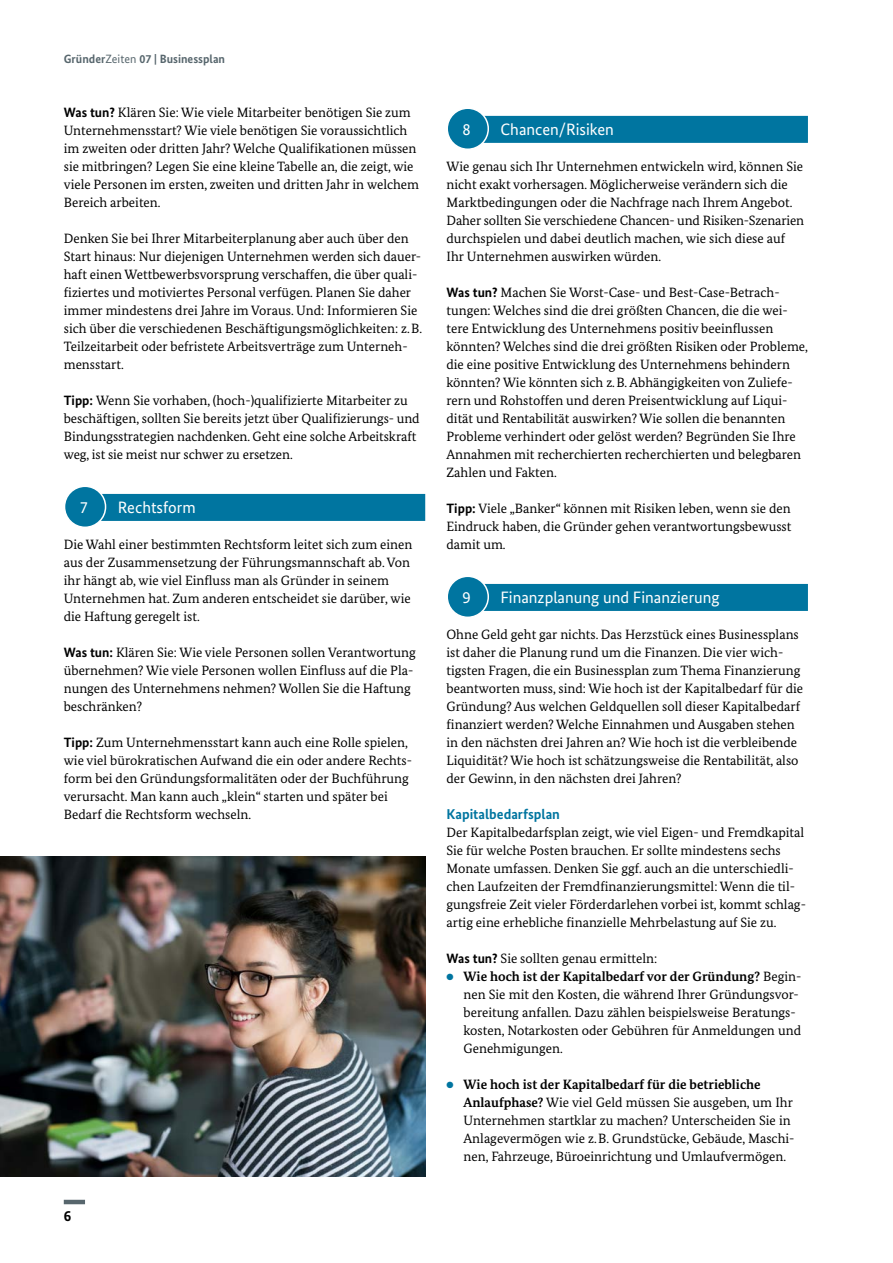
<style>
.page{position:relative;width:893px;height:1263px;background:#fff}
.page>*{position:absolute;margin:0;border:0;box-sizing:border-box;transform-origin:0 0}
.t1{font:16.5px "Bundes Sans";color:#fff}
.t2{font:700 15px "Bundes Sans";color:#000}
.t3{font:700 14.25px "Bundes Sans";color:#0075a0}
.t4{font:13.5px/18px "Bundes Serif";color:#000}
.t5{font:700 12px "Bundes Sans";color:#57666d}
.s1{font-weight:400}
.s2{font-family:"Bundes Sans";font-weight:700}
.s3{color:#0075a0}
.s4{font-weight:700}
</style>
<div class="page">
<hr style="left:64px;top:1200px;width:21px;height:4px;background:#57666d">
<div style="left:459px;top:116px;width:349px;height:27px;background:#0075a0"></div>
<div style="left:459px;top:584px;width:349px;height:27px;background:#0075a0"></div>
<div style="left:77px;top:494px;width:348px;height:27px;background:#0075a0"></div>
<svg style="left:65px;top:486px;width:41px;height:41px"></svg>
<div style="left:70px;top:494px;width:30px;height:27px;background:#0075a0"></div>
<div style="left:64px;top:485px;width:42px;height:43px;border:2px solid #fff;border-radius:50%"></div>
<img style="left:0;top:856px;width:425px;height:320px">
<svg style="left:447px;top:108px;width:41px;height:41px"></svg>
<div style="left:452px;top:116px;width:30px;height:27px;background:#0075a0"></div>
<div style="left:446px;top:107px;width:43px;height:43px;border:2px solid #fff;border-radius:50%"></div>
<svg style="left:447px;top:576px;width:41px;height:41px"></svg>
<div style="left:452px;top:584px;width:30px;height:27px;background:#0075a0"></div>
<div style="left:446px;top:575px;width:43px;height:43px;border:2px solid #fff;border-radius:50%"></div>
<p class="t5" style="left:64px;top:52px;width:163px">Gründer<span class="s1">Zeiten</span> 07 | Businessplan</p>
<p class="t4" style="left:64px;top:103px;width:357px"><span class="s2">Was tun?</span> Klären Sie: Wie viele Mitarbeiter benötigen Sie zum Unternehmensstart? Wie viele benötigen Sie voraussichtlich im zweiten oder dritten Jahr? Welche Qualifikationen müssen sie mitbringen? Legen Sie eine kleine Tabelle an, die zeigt, wie viele Personen im ersten, zweiten und dritten Jahr in welchem Bereich arbeiten.</p>
<p class="t4" style="left:64px;top:229px;width:360px">Denken Sie bei Ihrer Mitarbeiterplanung aber auch über den Start hinaus: Nur diejenigen Unternehmen werden sich dauer&shy;haft einen Wettbewerbsvorsprung verschaffen, die über quali&shy;fiziertes und motiviertes Personal verfügen. Planen Sie daher immer mindestens drei Jahre im Voraus. Und: Informieren Sie sich über die verschiedenen Beschäftigungsmöglichkeiten: z.B.<br>Teilzeitarbeit oder befristete Arbeitsverträge zum Unterneh&shy;mensstart.</p>
<p class="t4" style="left:64px;top:391px;width:357px"><span class="s2">Tipp:</span> Wenn Sie vorhaben, (hoch-)qualifizierte Mitarbeiter zu beschäftigen, sollten Sie bereits jetzt über Qualifizierungs- und Bindungsstrategien nachdenken. Geht eine solche Arbeitskraft weg, ist sie meist nur schwer zu ersetzen.</p>
<h3 class="t1" style="left:118px;top:497px;width:80px">Rechtsform</h3>
<p class="t4" style="left:64px;top:535px;width:350px">Die Wahl einer bestimmten Rechtsform leitet sich zum einen aus der Zusammensetzung der Führungsmannschaft ab. Von ihr hängt ab, wie viel Einfluss man als Gründer in seinem Unternehmen hat. Zum anderen entscheidet sie darüber, wie die Haftung geregelt ist.</p>
<p class="t4" style="left:64px;top:643px;width:354px"><span class="s2">Was tun:</span> Klären Sie: Wie viele Personen sollen Verantwortung übernehmen? Wie viele Personen wollen Einfluss auf die Pla&shy;nungen des Unternehmens nehmen? Wollen Sie die Haftung beschränken?</p>
<p class="t4" style="left:64px;top:733px;width:350px"><span class="s2">Tipp:</span> Zum Unternehmensstart kann auch eine Rolle spielen, wie viel bürokratischen Aufwand die ein oder andere Rechts&shy;form bei den Gründungsformalitäten oder der Buchführung verursacht. Man kann auch „klein“ starten und später bei Bedarf die Rechtsform wechseln.</p>
<h3 class="t1" style="left:80px;top:497px;width:10px">7</h3>
<p class="t2" style="left:64px;top:1207px;width:9px">6</p>
<h3 class="t1" style="left:500px;top:119px;width:115px">Chancen/Risiken</h3>
<p class="t4" style="left:446px;top:157px;width:359px">Wie genau sich Ihr Unternehmen entwickeln wird, können Sie nicht exakt vorhersagen. Möglicherweise verändern sich die Marktbedingungen oder die Nachfrage nach Ihrem Angebot.<br>Daher sollten Sie verschiedene Chancen- und Risiken-Szenarien durchspielen und dabei deutlich machen, wie sich diese auf Ihr Unternehmen auswirken würden.</p>
<p class="t4" style="left:446px;top:283px;width:363px"><span class="s2">Was tun?</span> Machen Sie Worst-Case- und Best-Case-Betrach&shy;tungen: Welches sind die drei größten Chancen, die die wei&shy;tere Entwicklung des Unternehmens positiv beeinflussen könnten? Welches sind die drei größten Risiken oder Probleme, die eine positive Entwicklung des Unternehmens behindern könnten? Wie könnten sich z.B. Abhängigkeiten von Zuliefe&shy;rern und Rohstoffen und deren Preisentwicklung auf Liqui&shy;dität und Rentabilität auswirken? Wie sollen die benannten Probleme verhindert oder gelöst werden? Begründen Sie Ihre Annahmen mit recherchierten recherchierten und belegbaren Zahlen und Fakten.</p>
<p class="t4" style="left:446px;top:499px;width:346px;text-align:justify"><span class="s2">Tipp:</span> Viele „Banker“ können mit Risiken leben, wenn sie den Eindruck haben, die Gründer gehen verantwortungsbewusst damit um.</p>
<h3 class="t1" style="left:463px;top:119px;width:10px">8</h3>
<h3 class="t1" style="left:500px;top:587px;width:221px">Finanzplanung und Finanzierung</h3>
<p class="t4" style="left:446px;top:625px;width:358px">Ohne Geld geht gar nichts. Das Herzstück eines Businessplans ist daher die Planung rund um die Finanzen. Die vier wich&shy;tigsten Fragen, die ein Businessplan zum Thema Finanzierung beantworten muss, sind: Wie hoch ist der Kapitalbedarf für die Gründung? Aus welchen Geldquellen soll dieser Kapitalbedarf finanziert werden? Welche Einnahmen und Ausgaben stehen in den nächsten drei Jahren an? Wie hoch ist die verbleibende Liquidität? Wie hoch ist schätzungsweise die Rentabilität, also der Gewinn, in den nächsten drei Jahren?</p>
<h4 class="t3" style="left:446px;top:805px;width:115px">Kapitalbedarfsplan</h4>
<p class="t4" style="left:446px;top:823px;width:361px">Der Kapitalbedarfsplan zeigt, wie viel Eigen- und Fremdkapital Sie für welche Posten brauchen. Er sollte mindestens sechs Monate umfassen. Denken Sie ggf. auch an die unterschiedli&shy;chen Laufzeiten der Fremdfinanzierungsmittel: Wenn die til&shy;gungsfreie Zeit vieler Förderdarlehen vorbei ist, kommt schlag&shy;artig eine erhebliche finanzielle Mehrbelastung auf Sie zu.</p>
<p class="t4" style="left:446px;top:949px;width:212px"><span class="s2">Was tun?</span> Sie sollten genau ermitteln:</p>
<p class="t4" style="left:463px;top:967px;width:339px;text-indent:-17px"><span class="s3">●</span> <span class="s4">Wie hoch ist der Kapitalbedarf vor der Gründung?</span> Begin&shy;nen Sie mit den Kosten, die während Ihrer Gründungsvor&shy;bereitung anfallen. Dazu zählen beispielsweise Beratungs&shy;kosten, Notarkosten oder Gebühren für Anmeldungen und Genehmigungen.</p>
<p class="t4" style="left:463px;top:1075px;width:332px;text-indent:-17px"><span class="s3">●</span> <span class="s4">Wie hoch ist der Kapitalbedarf für die betriebliche Anlaufphase?</span> Wie viel Geld müssen Sie ausgeben, um Ihr Unternehmen startklar zu machen? Unterscheiden Sie in Anlagevermögen wie z.B. Grundstücke, Gebäude, Maschi&shy;nen, Fahrzeuge, Büroeinrichtung und Umlaufvermögen.</p>
<h3 class="t1" style="left:463px;top:587px;width:10px">9</h3>
</div>
